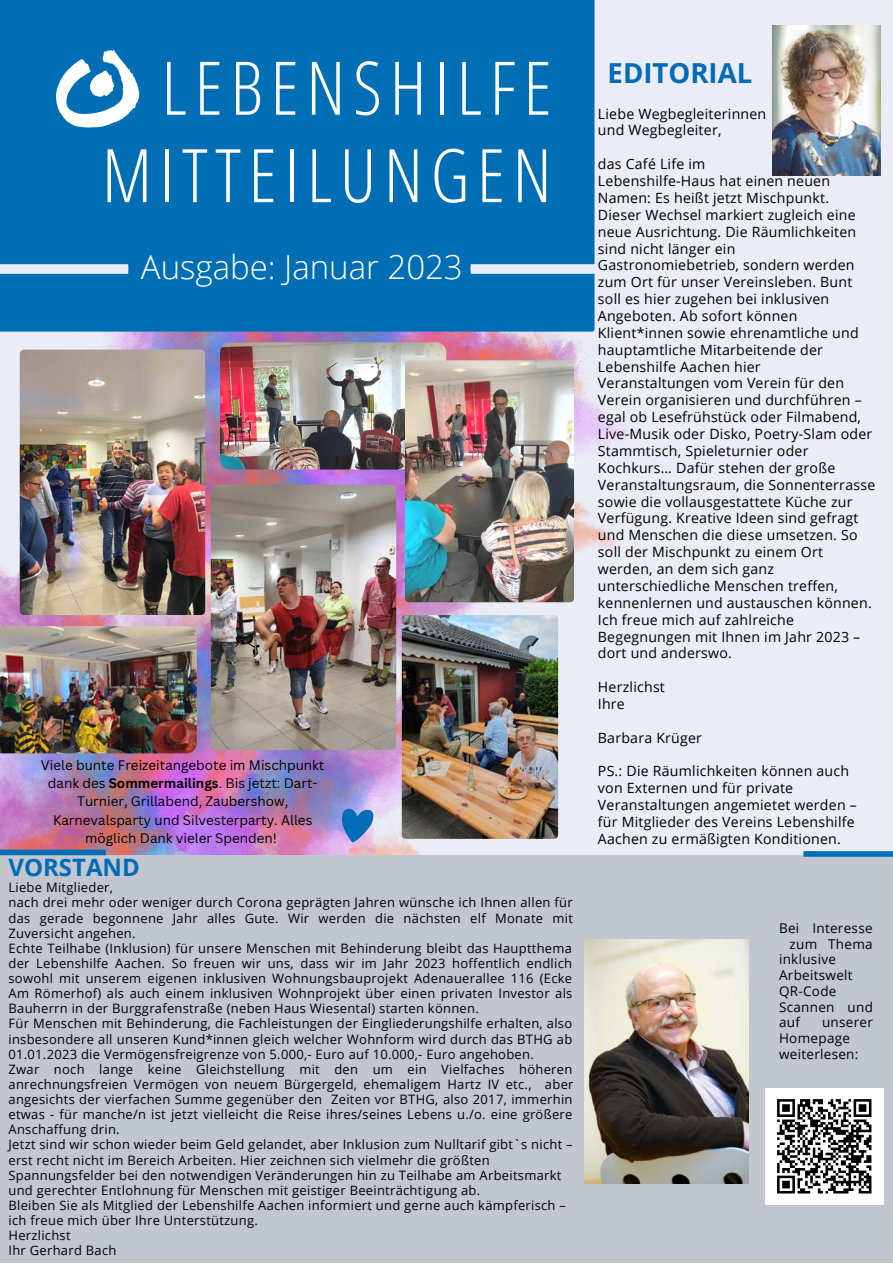
<style>
.page{position:relative;width:893px;height:1264px;background:#fff}
.page>*{position:absolute;margin:0;border:0;box-sizing:border-box;transform-origin:0 0}
.t1{font:300 73.95px/87.4px "Open Sans Condensed";letter-spacing:.1em;color:#fff;text-align:right}
.t2{font:300 33px "Open Sans";color:#fff}
.t3{font:700 27.6px "Open Sans";color:#006bb8}
.t4{font:700 24px "Open Sans";color:#006bb8}
.t5{font:14.1px/16.8px "Open Sans";letter-spacing:.015em;color:#000}
.t6{font:13.5px/15.8px "Open Sans";letter-spacing:.02em;color:#000}
.t7{font:13.35px/18.3px "Canva Sans";color:#000;text-align:center}
.t8{font:12.9px/15.1px "Open Sans";letter-spacing:.02em;color:#000}
.s1{font-weight:700}
</style>
<div class="page">
<div style="left:0;top:0;width:892px;height:1262px;background:#eaecf6"></div>
<img style="left:772px;top:26px;width:108px;height:149px">
<img style="left:42px;top:157px;width:590px;height:532px">
<div style="left:0;top:0;width:594px;height:331px;background:#006eb5"></div>
<div style="left:0;top:267px;width:128px;height:7px;background:#eaecf6"></div>
<div style="left:470px;top:267px;width:129px;height:7px;background:#eaecf6"></div>
<svg style="left:56px;top:50px;width:83px;height:78px;background:#72afd6"></svg>
<img style="left:0;top:524px;width:424px;height:331px">
<div style="left:0;top:855px;width:892px;height:407px;background:#c2c6cf"></div>
<div style="left:803px;top:851px;width:89px;height:5px;background:#006eb5"></div>
<div style="left:0;top:264px;width:128px;height:7px;background:#eaecf6"></div>
<div style="left:470px;top:264px;width:129px;height:7px;background:#eaecf6"></div>
<div style="left:0;top:849px;width:106px;height:6px;background:#006eb5"></div>
<img style="left:20px;top:349px;width:185px;height:266px;border-radius:4px">
<img style="left:402px;top:615px;width:156px;height:223px;border-radius:4px">
<img style="left:211px;top:484px;width:185px;height:266px;border-radius:4px">
<img style="left:0;top:626px;width:197px;height:127px">
<img style="left:220px;top:342px;width:226px;height:127px;border-radius:11px">
<img style="left:405px;top:360px;width:169px;height:242px;border-radius:4px">
<svg style="left:337px;top:805px;width:38px;height:40px;background:#6c93d1"></svg>
<div style="left:765px;top:1088px;width:118px;height:116px;background:#fff"></div>
<img style="left:585px;top:939px;width:163px;height:244px">
<svg style="left:777px;top:1099px;width:95px;height:95px"></svg>
<h1 class="t1" style="left:102px;top:42px;width:451px">LEBENSHILFE<br>MITTEILUNGEN</h1>
<h2 class="t2" style="left:141px;top:243px;width:323px">Ausgabe: Januar 2023</h2>
<p class="t7" style="left:41px;top:755px;width:285px">Viele bunte Freizeitangebote im Mischpunkt dank des <span class="s1">Sommermailings</span>. Bis jetzt: Dart-Turnier, Grillabend, Zaubershow, Karnevalsparty und Silvesterparty. Alles möglich Dank vieler Spenden!</p>
<h3 class="t4" style="left:8px;top:850px;width:133px">VORSTAND</h3>
<p class="t8" style="left:9px;top:879px;width:566px">Liebe Mitglieder,<br>nach drei mehr oder weniger durch Corona geprägten Jahren wünsche ich Ihnen allen für das gerade begonnene Jahr alles Gute. Wir werden die nächsten elf Monate mit Zuversicht angehen.<br>Echte Teilhabe (Inklusion) für unsere Menschen mit Behinderung bleibt das Hauptthema der Lebenshilfe Aachen. So freuen wir uns, dass wir im Jahr 2023 hoffentlich endlich sowohl mit unserem eigenen inklusiven Wohnungsbauprojekt Adenauerallee 116 (Ecke Am Römerhof) als auch einem inklusiven Wohnprojekt über einen privaten Investor als Bauherrn in der Burggrafenstraße (neben Haus Wiesental) starten können.<br>Für Menschen mit Behinderung, die Fachleistungen der Eingliederungshilfe erhalten, also insbesondere all unseren Kund*innen gleich welcher Wohnform wird durch das BTHG ab 01.01.2023 die Vermögensfreigrenze von 5.000,- Euro auf 10.000,- Euro angehoben.<br>Zwar noch lange keine Gleichstellung mit den um ein Vielfaches höheren anrechnungsfreien Vermögen von neuem Bürgergeld, ehemaligem Hartz IV etc., aber angesichts der vierfachen Summe gegenüber den Zeiten vor BTHG, also 2017, immerhin etwas - für manche/n ist jetzt vielleicht die Reise ihres/seines Lebens u./o. eine größere Anschaffung drin.<br>Jetzt sind wir schon wieder beim Geld gelandet, aber Inklusion zum Nulltarif gibt`s nicht – erst recht nicht im Bereich Arbeiten. Hier zeichnen sich vielmehr die größten Spannungsfelder bei den notwendigen Veränderungen hin zu Teilhabe am Arbeitsmarkt und gerechter Entlohnung für Menschen mit geistiger Beeinträchtigung ab.<br>Bleiben Sie als Mitglied der Lebenshilfe Aachen informiert und gerne auch kämpferisch – ich freue mich über Ihre Unterstützung.<br>Herzlichst<br>Ihr Gerhard Bach</p>
<h3 class="t3" style="left:607px;top:54px;width:146px">EDITORIAL</h3>
<p class="t5" style="left:598px;top:105px;width:170px">Liebe Wegbegleiterinnen und Wegbegleiter,</p>
<p class="t5" style="left:598px;top:155px;width:279px">das Café Life im<br>Lebenshilfe-Haus hat einen neuen Namen: Es heißt jetzt Mischpunkt.<br>Dieser Wechsel markiert zugleich eine neue Ausrichtung. Die Räumlichkeiten sind nicht länger ein Gastronomiebetrieb, sondern werden zum Ort für unser Vereinsleben. Bunt soll es hier zugehen bei inklusiven Angeboten. Ab sofort können Klient*innen sowie ehrenamtliche und hauptamtliche Mitarbeitende der Lebenshilfe Aachen hier Veranstaltungen vom Verein für den Verein organisieren und durchführen – egal ob Lesefrühstück oder Filmabend, Live-Musik oder Disko, Poetry-Slam oder Stammtisch, Spieleturnier oder Kochkurs… Dafür stehen der große Veranstaltungsraum, die Sonnenterrasse sowie die vollausgestattete Küche zur Verfügung. Kreative Ideen sind gefragt und Menschen die diese umsetzen. So soll der Mischpunkt zu einem Ort werden, an dem sich ganz unterschiedliche Menschen treffen, kennenlernen und austauschen können.<br>Ich freue mich auf zahlreiche Begegnungen mit Ihnen im Jahr 2023 – dort und anderswo.</p>
<p class="t5" style="left:598px;top:678px;width:68px">Herzlichst<br>Ihre</p>
<p class="t5" style="left:598px;top:729px;width:105px">Barbara Krüger</p>
<p class="t5" style="left:598px;top:762px;width:260px">PS.: Die Räumlichkeiten können auch von Externen und für private Veranstaltungen angemietet werden – für Mitglieder des Vereins Lebenshilfe Aachen zu ermäßigten Konditionen.</p>
<p class="t6" style="left:779px;top:919px;width:95px">Bei Interesse</p>
<p class="t6" style="left:789px;top:935px;width:85px">zum Thema</p>
<p class="t6" style="left:779px;top:951px;width:58px">inklusive</p>
<p class="t6" style="left:779px;top:966px;width:75px">Arbeitswelt</p>
<p class="t6" style="left:779px;top:982px;width:59px">QR-Code</p>
<p class="t6" style="left:779px;top:998px;width:95px">Scannen und</p>
<p class="t6" style="left:779px;top:1014px;width:22px">auf</p>
<p class="t6" style="left:779px;top:1014px;width:95px;text-indent:43px">unserer<br>Homepage weiterlesen:</p>
</div>
